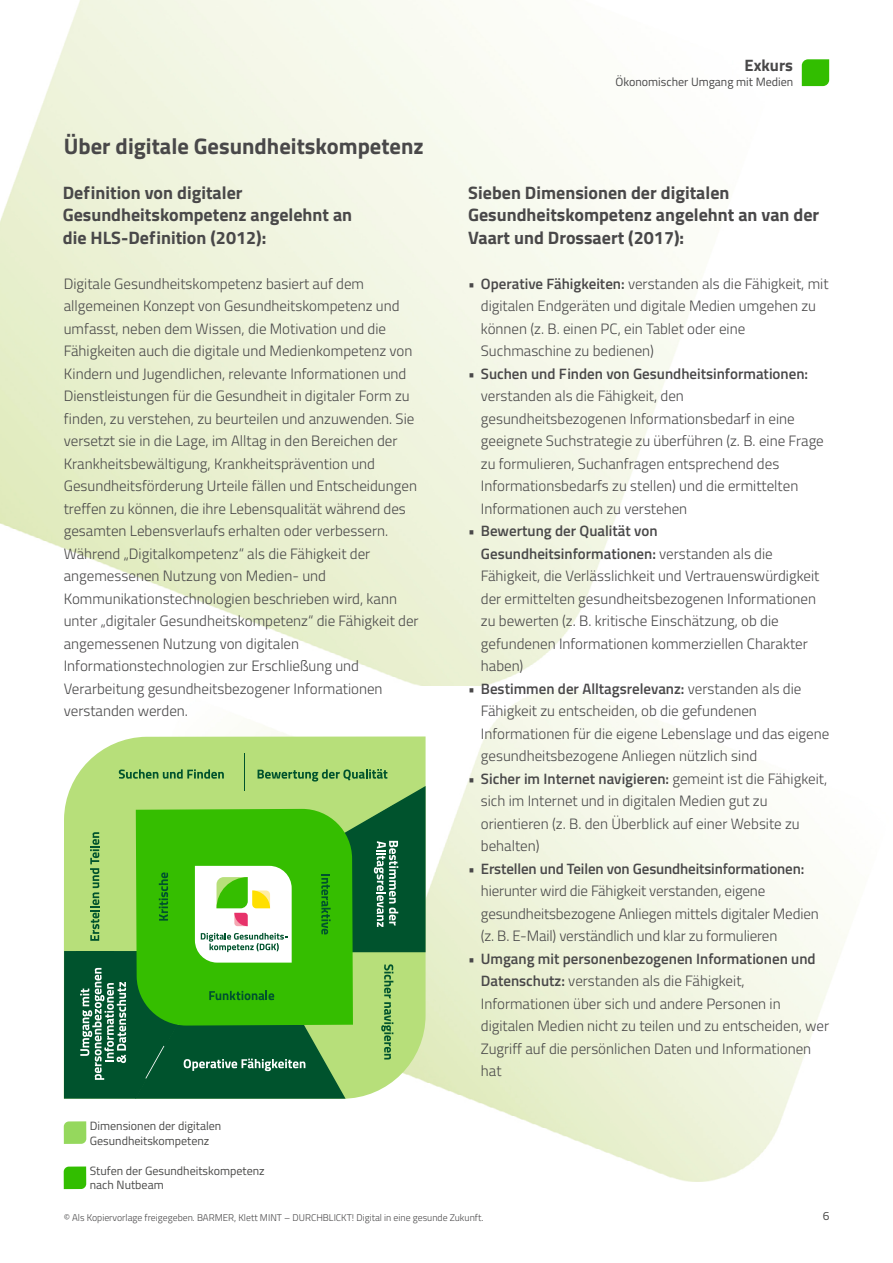
<style>
.page{position:relative;width:893px;height:1263px;background:#fff}
.page>*{position:absolute;margin:0;border:0;box-sizing:border-box;transform-origin:0 0}
.H_4{font:700 22.5px "BGEK Titillium";color:#494849}
.H_5{font:700 18px/22.5px "BGEK Titillium";color:#494849}
.H_3{font:700 16.5px "BGEK Titillium";color:#494849}
.t1{font:300 15px/22.5px "BGEK Titillium";color:#494849}
.t2{font:12px/14.2px "BGEK Titillium";color:#4a4a49}
.t3{font:12px "BGEK Titillium";color:#494849}
.t4{font:300 9.75px "BGEK Titillium";color:#494849}
.s1{font-weight:600}
</style>
<div class="page">
<svg style="left:802px;top:59px;width:27px;height:27px"></svg>
<svg style="left:64px;top:1121px;width:22px;height:23px"></svg>
<svg style="left:64px;top:1166px;width:22px;height:23px"></svg>
<svg style="left:82px;top:736px;width:344px;height:33px;fill:#b7df7a"></svg>
<hr style="left:244px;top:754px;width:1px;height:37px;background:#00532d">
<svg style="left:64px;top:769px;width:362px;height:330px"></svg>
<h4 class="H_4" style="left:64px;top:129px;width:361px">Über digitale Gesundheitskompetenz</h4>
<p class="H_5" style="left:63px;top:180px;width:291px">Definition von digitaler<br>Gesundheitskompetenz angelehnt an die HLS-Definition (2012):</p>
<p class="t1" style="left:64px;top:272px;width:355px">Digitale Gesundheitskompetenz basiert auf dem allgemeinen Konzept von Gesundheitskompetenz und umfasst, neben dem Wissen, die Motivation und die Fähigkeiten auch die digitale und Medienkompetenz von Kindern und Jugendlichen, relevante Informationen und Dienstleistungen für die Gesundheit in digitaler Form zu finden, zu verstehen, zu beurteilen und anzuwenden. Sie versetzt sie in die Lage, im Alltag in den Bereichen der Krankheitsbewältigung, Krankheitsprävention und Gesundheitsförderung Urteile fällen und Entscheidungen treffen zu können, die ihre Lebensqualität während des gesamten Lebensverlaufs erhalten oder verbessern.</p>
<p class="t1" style="left:64px;top:542px;width:356px">Während „Digitalkompetenz“ als die Fähigkeit der angemessenen Nutzung von Medien- und Kommunikationstechnologien beschrieben wird, kann unter „digitaler Gesundheitskompetenz“ die Fähigkeit der angemessenen Nutzung von digitalen Informationstechnologien zur Erschließung und Verarbeitung gesundheitsbezogener Informationen verstanden werden.</p>
<p class="t2" style="left:90px;top:1118px;width:133px">Dimensionen der digitalen<br>Gesundheitskompetenz</p>
<p class="t2" style="left:90px;top:1163px;width:176px">Stufen der Gesundheitskompetenz nach Nutbeam</p>
<h3 class="H_3" style="left:744px;top:53px;width:50px">Exkurs</h3>
<p class="t3" style="left:616px;top:73px;width:179px">Ökonomischer Umgang mit Medien</p>
<p class="H_5" style="left:468px;top:180px;width:353px">Sieben Dimensionen der digitalen<br>Gesundheitskompetenz angelehnt an van der<br>Vaart und Drossaert (2017):</p>
<p class="t1" style="left:481px;top:272px;width:349px;text-indent:-13px"><span class="s1">• Operative Fähigkeiten:</span> verstanden als die Fähigkeit, mit digitalen Endgeräten und digitale Medien umgehen zu können (z. B. einen PC, ein Tablet oder eine Suchmaschine zu bedienen)</p>
<p class="t1" style="left:481px;top:362px;width:344px;text-indent:-13px"><span class="s1">• Suchen und Finden von Gesundheitsinformationen: </span>verstanden als die Fähigkeit, den gesundheitsbezogenen Informationsbedarf in eine geeignete Suchstrategie zu überführen (z. B. eine Frage zu formulieren, Suchanfragen entsprechend des Informationsbedarfs zu stellen) und die ermittelten Informationen auch zu verstehen</p>
<p class="t1" style="left:481px;top:519px;width:340px;text-indent:-13px"><span class="s1">• Bewertung der Qualität von Gesundheitsinformationen:</span> verstanden als die Fähigkeit, die Verlässlichkeit und Vertrauenswürdigkeit der ermittelten gesundheitsbezogenen Informationen zu bewerten (z. B. kritische Einschätzung, ob die gefundenen Informationen kommerziellen Charakter haben)</p>
<p class="t1" style="left:481px;top:677px;width:350px;text-indent:-13px"><span class="s1">• Bestimmen der Alltagsrelevanz:</span> verstanden als die Fähigkeit zu entscheiden, ob die gefundenen Informationen für die eigene Lebenslage und das eigene gesundheitsbezogene Anliegen nützlich sind</p>
<p class="t1" style="left:481px;top:767px;width:348px;text-indent:-13px"><span class="s1">• Sicher im Internet navigieren:</span> gemeint ist die Fähigkeit, sich im Internet und in digitalen Medien gut zu orientieren (z. B. den Überblick auf einer Website zu behalten)</p>
<p class="t1" style="left:481px;top:857px;width:339px;text-indent:-13px"><span class="s1">• Erstellen und Teilen von Gesundheitsinformationen: </span>hierunter wird die Fähigkeit verstanden, eigene gesundheitsbezogene Anliegen mittels digitaler Medien (z. B. E-Mail) verständlich und klar zu formulieren</p>
<p class="t1" style="left:481px;top:947px;width:350px;text-indent:-13px"><span class="s1">• Umgang mit personenbezogenen Informationen und Datenschutz:</span> verstanden als die Fähigkeit, Informationen über sich und andere Personen in digitalen Medien nicht zu teilen und zu entscheiden, wer Zugriff auf die persönlichen Daten und Informationen hat</p>
<p class="t4" style="left:64px;top:1210px;width:421px">© Als Kopiervorlage freigegeben. BARMER, Klett MINT – DURCHBLICKT! Digital in eine gesunde Zukunft.</p>
<p class="t2" style="left:823px;top:1208px;width:8px">6</p>
</div>
